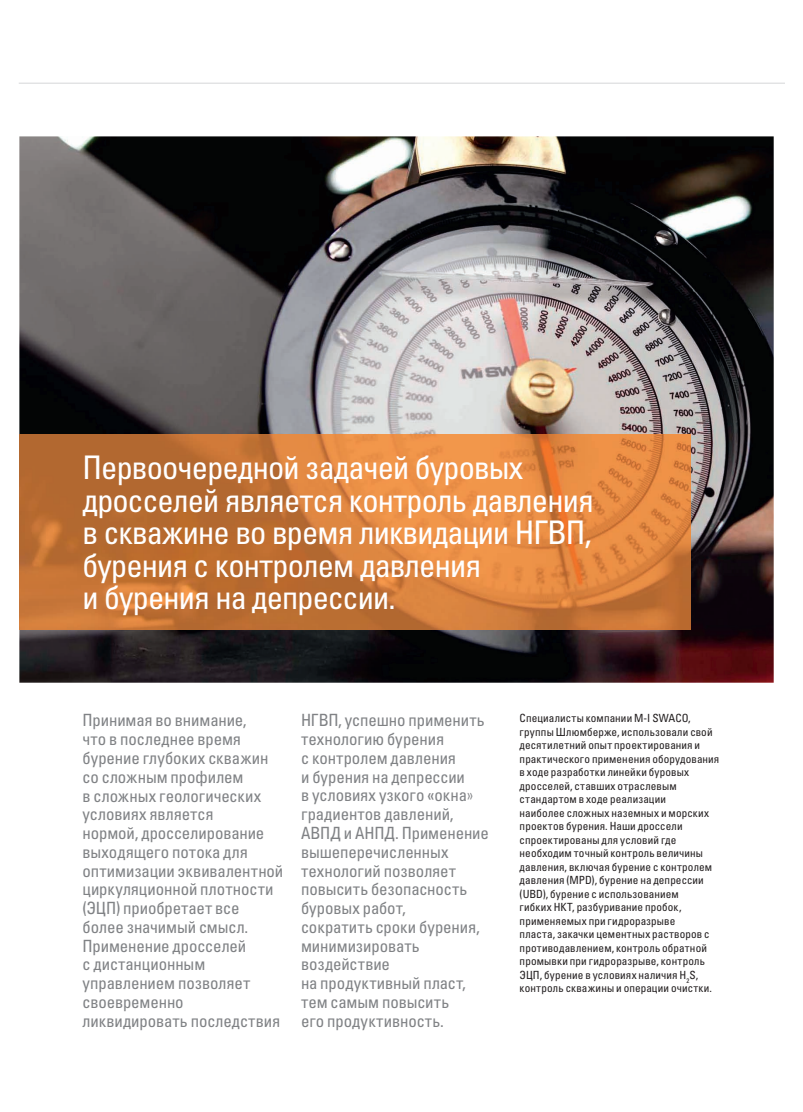
<style>
.page{position:relative;width:803px;height:1112px;background:#fff}
.page>*{position:absolute;margin:0;border:0;box-sizing:border-box;transform-origin:0 0}
.t1{font:condensed 32.5px/32.5px "Univers R";letter-spacing:-.025em;color:#fff}
.t2{font:condensed 16.88px/18.8px "Univers R";letter-spacing:-.005em;color:#808285}
.t3{font:condensed 11.25px/13.5px "Univers R";letter-spacing:.01em;color:#231f20}
</style>
<div class="page">
<img style="left:19px;top:136px;width:755px;height:546px">
<img style="left:19px;top:434px;width:672px;height:195px">
<hr style="left:19px;top:83px;width:765px;height:1px;background:#dddee0">
<h1 class="t1" style="left:83px;top:451px;width:512px">Первоочередной задачей буровых дросселей является контроль давления в скважине во время ликвидации НГВП, бурения с контролем давления<br>и бурения на депрессии.</h1>
<p class="t2" style="left:83px;top:711px;width:202px">Принимая во внимание,<br>что в последнее время бурение глубоких скважин со сложным профилем<br>в сложных геологических условиях является<br>нормой, дросселирование выходящего потока для оптимизации эквивалентной циркуляционной плотности (ЭЦП) приобретает все более значимый смысл.<br>Применение дросселей<br>с дистанционным управлением позволяет своевременно ликвидировать последствия</p>
<p class="t2" style="left:301px;top:711px;width:189px">НГВП, успешно применить технологию бурения<br>с контролем давления<br>и бурения на депрессии<br>в условиях узкого «окна» градиентов давлений,<br>АВПД и АНПД. Применение вышеперечисленных технологий позволяет повысить безопасность буровых работ,<br>сократить сроки бурения, минимизировать воздействие<br>на продуктивный пласт, тем самым повысить<br>его продуктивность.</p>
<p class="t3" style="left:520px;top:711px;width:201px">Специалисты компании M-I SWACO, группы Шлюмберже, использовали свой десятилетний опыт проектирования и практического применения оборудования в ходе разработки линейки буровых дросселей, ставших отраслевым стандартом в ходе реализации<br>наиболее сложных наземных и морских проектов бурения. Наши дроссели спроектированы для условий где необходим точный контроль величины давления, включая бурение с контролем давления (MPD), бурение на депрессии (UBD), бурение с использованием<br>гибких НКТ, разбуривание пробок, применяемых при гидроразрыве<br>пласта, закачки цементных растворов с противодавлением, контроль обратной промывки при гидроразрыве, контроль ЭЦП, бурение в условиях наличия H<sub>2</sub>S, контроль скважины и операции очистки.</p>
</div>
